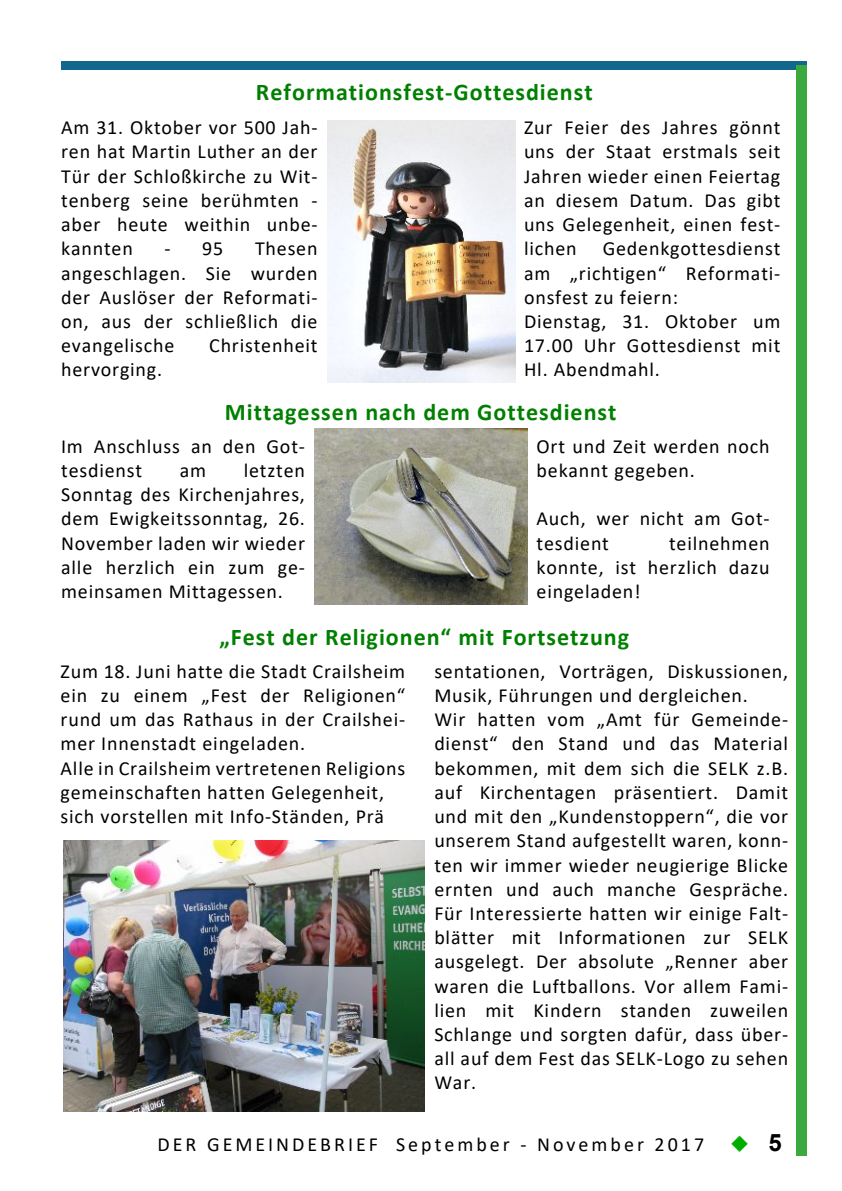
<style>
.page{position:relative;width:842px;height:1191px;background:#fff}
.page>*{position:absolute;margin:0;border:0;box-sizing:border-box;transform-origin:0 0}
.t1{font:700 24px "Calibri";letter-spacing:.04em;color:#008000}
.t2{font:700 24px "Arial";color:#000}
.t3{font:20px/24.2px "Calibri";letter-spacing:.04em;color:#000}
.t4{font:20px "Calibri";letter-spacing:.15em;color:#000}
.s1{color:#00ae00}
</style>
<div class="page">
<div style="left:61px;top:61px;width:745px;height:8px;background:#12678f"></div>
<div style="left:796px;top:65px;width:10px;height:1090px;background:#3ba93e"></div>
<img style="left:327px;top:121px;width:188px;height:262px">
<img style="left:315px;top:428px;width:213px;height:176px">
<img style="left:64px;top:840px;width:361px;height:271px">
<p class="t1" style="left:256px;top:82px;width:338px">Reformationsfest-Gottesdienst</p>
<p class="t3" style="left:61px;top:117px;width:258px;text-align:justify">Am 31. Oktober vor 500 Jah&shy;ren hat Martin Luther an der Tür der Schloßkirche zu Wit&shy;tenberg seine berühmten - aber heute weithin unbe&shy;kannten</p>
<p class="t3" style="left:524px;top:117px;width:258px;text-align:justify">Zur Feier des Jahres gönnt uns der Staat erstmals seit Jahren wieder einen Feiertag an diesem Datum. Das gibt uns Gelegenheit, einen fest&shy;lichen</p>
<p class="t3" style="left:61px;top:238px;width:258px;text-align:justify;text-indent:194px">Thesen angeschlagen. Sie wurden der Auslöser der Reformati&shy;on, aus der schließlich die evangelische</p>
<p class="t3" style="left:524px;top:238px;width:258px;text-indent:79px">Gedenkgottesdienst am „richtigen“ Reformati&shy;onsfest zu feiern:<br>Dienstag, 31. Oktober um<br>17.00 Uhr Gottesdienst mit<br>Hl. Abendmahl.</p>
<p class="t3" style="left:165px;top:238px;width:60px">- 95</p>
<p class="t3" style="left:209px;top:335px;width:110px">Christenheit</p>
<p class="t3" style="left:61px;top:359px;width:103px">hervorging.</p>
<p class="t1" style="left:225px;top:402px;width:393px">Mittagessen nach dem Gottesdienst</p>
<p class="t3" style="left:61px;top:436px;width:245px">Im Anschluss an den Got&shy;tesdienst</p>
<p class="t3" style="left:61px;top:460px;width:245px;text-align:justify;text-indent:183px">letzten Sonntag des Kirchenjahres, dem Ewigkeitssonntag, 26.<br>November laden wir wieder alle herzlich ein zum ge&shy;meinsamen Mittagessen.</p>
<p class="t3" style="left:180px;top:460px;width:28px">am</p>
<p class="t3" style="left:537px;top:436px;width:235px">Ort und Zeit werden noch bekannt gegeben.</p>
<p class="t3" style="left:537px;top:508px;width:235px">Auch, wer nicht am Got&shy;tesdient</p>
<p class="t3" style="left:537px;top:532px;width:235px;text-align:justify;text-indent:132px">teilnehmen konnte, ist herzlich dazu eingeladen!</p>
<p class="t1" style="left:219px;top:627px;width:411px">„Fest der Religionen“ mit Fortsetzung</p>
<p class="t3" style="left:61px;top:660px;width:346px">Zum 18. Juni hatte die Stadt Crailsheim ein zu einem „Fest der Religionen“ rund um das Rathaus in der Crailshei&shy;mer Innenstadt eingeladen.<br>Alle in Crailsheim vertretenen Religions gemeinschaften hatten Gelegenheit, sich vorstellen mit Info-Ständen, Prä</p>
<p class="t3" style="left:434px;top:660px;width:355px">sentationen, Vorträgen, Diskussionen, Musik, Führungen und dergleichen.<br>Wir hatten vom „Amt für Gemeinde&shy;dienst“ den Stand und das Material bekommen, mit dem sich die SELK z.B. auf Kirchentagen präsentiert. Damit und mit den „Kundenstoppern“, die vor unserem Stand aufgestellt waren, konn&shy;ten wir immer wieder neugierige Blicke ernten und auch manche Gespräche.<br>Für Interessierte hatten wir einige Falt&shy;blätter mit Informationen zur SELK ausgelegt. Der absolute „Renner aber waren die Luftballons. Vor allem Fami&shy;lien mit Kindern standen zuweilen Schlange und sorgten dafür, dass über&shy;all auf dem Fest das SELK-Logo zu sehen War.</p>
<p class="t4" style="left:158px;top:1136px;width:548px">DER GEMEINDEBRIEF September - November 2017</p>
<p class="t2" style="left:730px;top:1134px;width:54px"><span class="s1">◆</span> 5</p>
</div>
